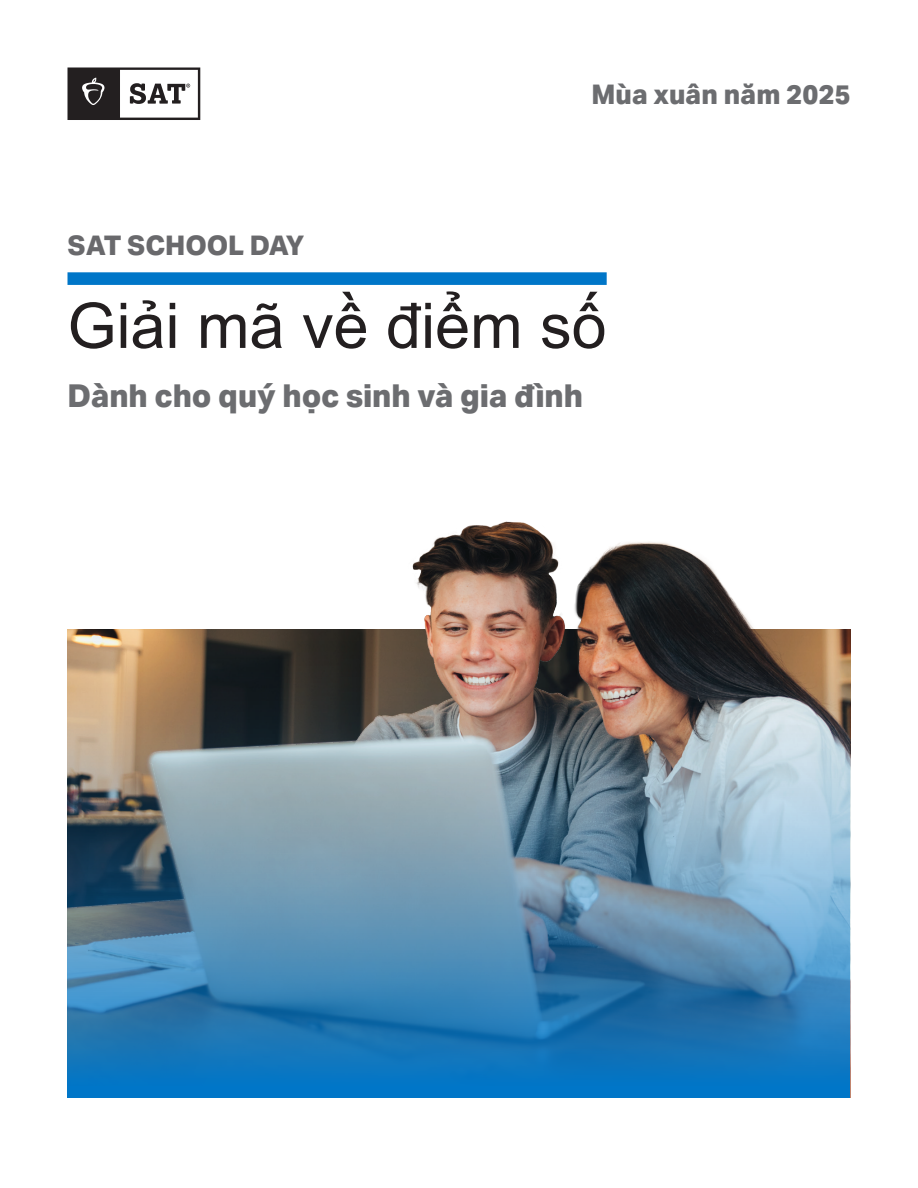
<style>
.page{position:relative;width:918px;height:1188px;background:#fff}
.page>*{position:absolute;margin:0;border:0;box-sizing:border-box;transform-origin:0 0}
.Title_Head{font:63px "Arial";color:#231f20}
.Title_subtitle{font:800 31.5px "Aktiv Grotesk";color:#6c6d70}
.Date{font:800 27px "Aktiv Grotesk";letter-spacing:.005em;color:#6c6d70}
.Title-eyebrow{font:800 27px "Aktiv Grotesk";color:#69696c}
</style>
<div class="page">
<img style="left:412px;top:521px;width:342px;height:108px">
<img style="left:68px;top:629px;width:782px;height:469px">
<div style="left:68px;top:272px;width:539px;height:13px;background:#0076c8"></div>
<svg style="left:68px;top:68px;width:132px;height:52px"></svg>
<p class="Date" style="left:591px;top:79px;width:261px">Mùa xuân năm 2025</p>
<p class="Title-eyebrow" style="left:68px;top:230px;width:239px">SAT SCHOOL DAY</p>
<p class="Title_Head" style="left:68px;top:282px;width:541px">Giải mã về điểm số</p>
<p class="Title_subtitle" style="left:68px;top:378px;width:517px">Dành cho quý học sinh và gia đình</p>
</div>
